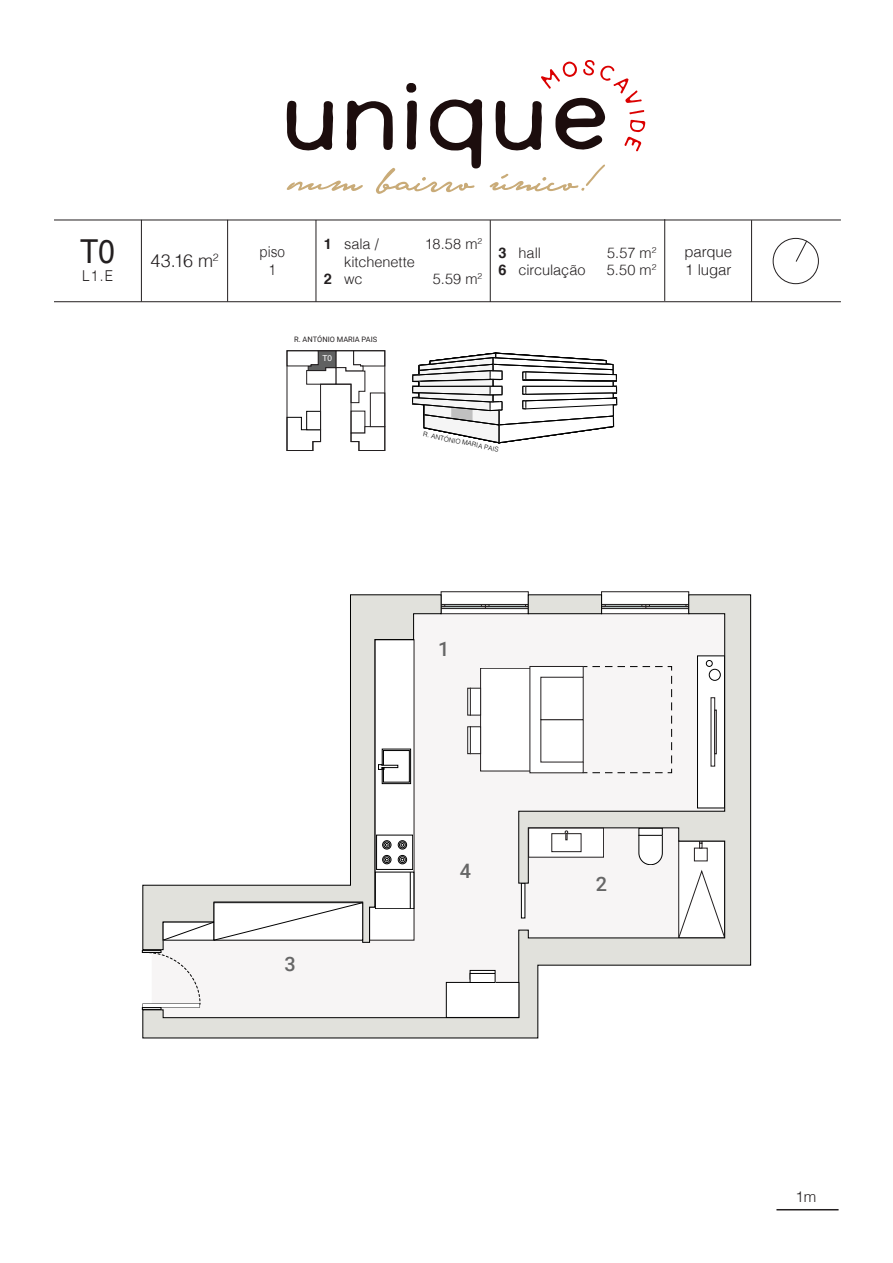
<style>
.page{position:relative;width:893px;height:1263px;background:#fff}
.page>*{position:absolute;margin:0;border:0;box-sizing:border-box;transform-origin:0 0}
.t1{font:33px "Helvetica";color:#231f20;scale:.9 1}
.t2{font:500 19.8px "Roboto";color:#666}
.t3{font:300 18px "Helvetica";color:#231f20}
.t4{font:300 15px/18px "Helvetica";color:#231f20}
.t5{font:300 15px/18px "Helvetica";color:#231f20;text-align:center;scale:.9 1}
.t6{font:300 14.55px "Helvetica";letter-spacing:-.005em;color:#231f20}
.t7{font:8.25px "Helvetica";color:#fff}
.t8{font:7.5px "Roboto";color:#231f20}
.t9{font:300 6.6px "Helvetica";color:#000}
.s1{font-weight:700}
</style>
<div class="page">
<hr style="left:776px;top:1209px;width:63px;height:1px;background:#231f20">
<hr style="left:54px;top:220px;width:787px;height:1px;background:#231f20">
<hr style="left:54px;top:301px;width:787px;height:1px;background:#231f20">
<hr style="left:227px;top:220px;width:1px;height:82px;background:#231f20">
<div style="left:773px;top:238px;width:46px;height:46px;border:1px solid #231f20;border-radius:50%"></div>
<svg style="left:795px;top:240px;width:13px;height:22px"></svg>
<hr style="left:316px;top:220px;width:1px;height:82px;background:#231f20">
<hr style="left:141px;top:220px;width:1px;height:82px;background:#231f20">
<hr style="left:664px;top:219px;width:1px;height:82px;background:#231f20">
<hr style="left:751px;top:220px;width:1px;height:82px;background:#231f20">
<hr style="left:490px;top:220px;width:1px;height:82px;background:#231f20">
<svg style="left:287px;top:350px;width:98px;height:101px"></svg>
<svg style="left:412px;top:353px;width:205px;height:90px"></svg>
<svg style="left:142px;top:594px;width:609px;height:444px"></svg>
<svg style="left:163px;top:902px;width:200px;height:39px"></svg>
<div style="left:530px;top:666px;width:53px;height:107px;background:#fff"></div>
<div style="left:541px;top:677px;width:42px;height:43px;border:1px solid #231f20"></div>
<div style="left:583px;top:666px;width:89px;height:107px;background:#f7f5f5"></div>
<div style="left:446px;top:982px;width:73px;height:35px;background:#fff"></div>
<div style="left:446px;top:982px;width:73px;height:36px;border:1px solid #000"></div>
<div style="left:470px;top:970px;width:25px;height:9px;background:#f0f0f0"></div>
<div style="left:470px;top:970px;width:25px;height:9px;border:1px solid #000"></div>
<div style="left:470px;top:973px;width:25px;height:9px;background:#fff"></div>
<div style="left:470px;top:973px;width:25px;height:10px;border:1px solid #000"></div>
<div style="left:529px;top:828px;width:75px;height:29px;background:#fff"></div>
<div style="left:552px;top:833px;width:29px;height:19px;border:1px solid #231f20"></div>
<svg style="left:565px;top:831px;width:3px;height:9px"></svg>
<svg style="left:495px;top:60px;width:150px;height:92px"></svg>
<svg style="left:287px;top:83px;width:196px;height:111px"></svg>
<svg style="left:489px;top:164px;width:116px;height:27px"></svg>
<p class="t1" style="left:80px;top:226px;width:40px">T0</p>
<p class="t5" style="left:82px;top:266px;width:36px">L1.E</p>
<p class="t3" style="left:151px;top:245px;width:70px">43.16 m<sup>2</sup></p>
<p class="t5" style="left:259px;top:241px;width:30px">piso<br>1</p>
<p class="t6" style="left:324px;top:231px;width:56px"><span class="s1">1</span> sala /</p>
<p class="t6" style="left:344px;top:249px;width:72px">kitchenette</p>
<p class="t6" style="left:324px;top:266px;width:40px"><span class="s1">2</span> wc</p>
<p class="t6" style="left:425px;top:231px;width:59px">18.58 m<sup>2</sup></p>
<p class="t6" style="left:433px;top:266px;width:51px">5.59 m<sup>2</sup></p>
<p class="t6" style="left:498px;top:240px;width:44px"><span class="s1">3</span> hall</p>
<p class="t6" style="left:498px;top:257px;width:89px"><span class="s1">6</span> circulação</p>
<p class="t8" style="left:294px;top:334px;width:84px">R. ANTÓNIO MARIA PAIS</p>
<p class="t7" style="left:323px;top:352px;width:11px">T0</p>
<p class="t6" style="left:607px;top:240px;width:51px">5.57 m<sup>2</sup></p>
<p class="t6" style="left:607px;top:257px;width:51px">5.50 m<sup>2</sup></p>
<p class="t9" style="left:425px;top:428px;width:78px;rotate:12deg">R. ANTÓNIO MARIA PAIS</p>
<p class="t4" style="left:684px;top:242px;width:49px">parque<br>1 lugar</p>
<p class="t2" style="left:438px;top:635px;width:13px">1</p>
<p class="t2" style="left:285px;top:950px;width:13px">3</p>
<p class="t2" style="left:460px;top:857px;width:13px">4</p>
<p class="t2" style="left:596px;top:870px;width:13px">2</p>
<p class="t4" style="left:796px;top:1187px;width:22px">1m</p>
</div>
